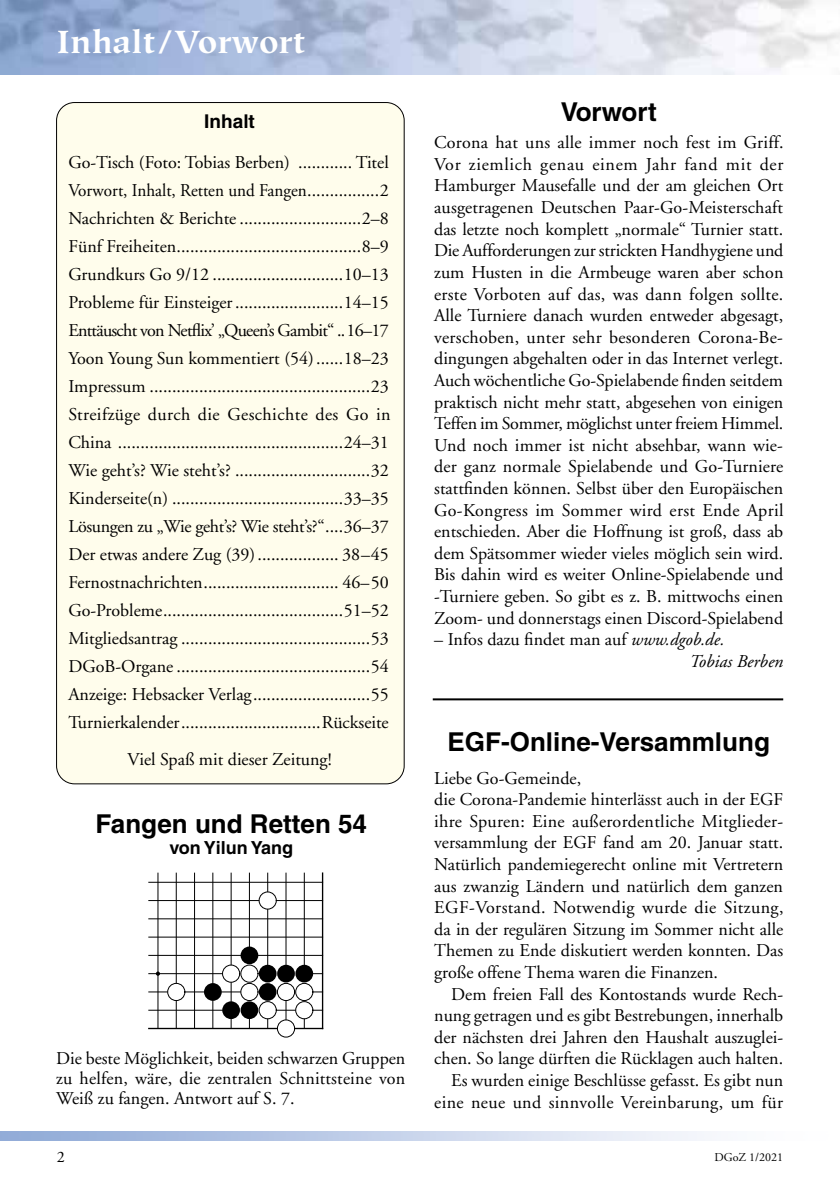
<style>
.page{position:relative;width:840px;height:1191px;background:#fff}
.page>*{position:absolute;margin:0;border:0;box-sizing:border-box;transform-origin:0 0}
.t1{font:700 32px "Hiroshige";letter-spacing:.02em;color:#fff}
.t2{font:700 26px "Helvetica";color:#000}
.t3{font:700 19px "Helvetica";color:#000}
.t4{font:18px/21.6px "Adobe Garamond";color:#000;text-align:justify}
.t5{font:italic 18px/21.6px "Adobe Garamond";color:#000}
.t6{font:700 18px "Helvetica";color:#000}
.t7{font:16px "Adobe Garamond";color:#000}
.t8{font:12px "Adobe Garamond";color:#000}
.s1{font-style:normal}
</style>
<div class="page">
<div style="left:57px;top:103px;width:347px;height:681px;background:#fffdec;border-radius:18px"></div>
<hr style="left:432px;top:698px;width:350px;height:2px;background:#000">
<hr style="left:157px;top:873px;width:1px;height:155px;background:#000">
<hr style="left:176px;top:873px;width:1px;height:119px;background:#000">
<hr style="left:176px;top:992px;width:1px;height:36px;background:#000">
<hr style="left:194px;top:873px;width:1px;height:155px;background:#000">
<hr style="left:212px;top:873px;width:1px;height:119px;background:#000">
<hr style="left:212px;top:992px;width:1px;height:36px;background:#000">
<hr style="left:231px;top:873px;width:1px;height:100px;background:#000">
<hr style="left:231px;top:973px;width:1px;height:37px;background:#000">
<hr style="left:249px;top:873px;width:1px;height:82px;background:#000">
<svg style="left:267px;top:873px;width:1px;height:18px"></svg>
<hr style="left:267px;top:900px;width:1px;height:73px;background:#000">
<hr style="left:285px;top:873px;width:1px;height:100px;background:#000">
<hr style="left:285px;top:992px;width:1px;height:36px;background:#000">
<hr style="left:304px;top:873px;width:1px;height:100px;background:#000">
<hr style="left:322px;top:873px;width:1px;height:155px;background:#000">
<hr style="left:149px;top:882px;width:173px;height:1px;background:#000">
<hr style="left:149px;top:900px;width:118px;height:1px;background:#000">
<hr style="left:267px;top:900px;width:55px;height:1px;background:#000">
<hr style="left:149px;top:918px;width:173px;height:1px;background:#000">
<hr style="left:149px;top:936px;width:173px;height:1px;background:#000">
<hr style="left:149px;top:955px;width:100px;height:1px;background:#000">
<hr style="left:249px;top:955px;width:73px;height:1px;background:#000">
<hr style="left:149px;top:973px;width:82px;height:1px;background:#000">
<svg style="left:149px;top:991px;width:18px;height:1px"></svg>
<hr style="left:176px;top:991px;width:37px;height:1px;background:#000">
<hr style="left:213px;top:991px;width:36px;height:1px;background:#000">
<hr style="left:149px;top:1010px;width:82px;height:1px;background:#000">
<hr style="left:267px;top:1010px;width:37px;height:1px;background:#000">
<svg style="left:304px;top:1010px;width:18px;height:17px"></svg>
<hr style="left:149px;top:1027px;width:137px;height:2px;background:#000">
<hr style="left:286px;top:1027px;width:36px;height:2px;background:#000">
<div style="left:259px;top:891px;width:17px;height:18px;background:#fff;border:1px solid #000;border-radius:50%"></div>
<div style="left:240px;top:946px;width:18px;height:18px;background:#000;border-radius:50%"></div>
<div style="left:222px;top:964px;width:18px;height:18px;background:#fff;border:1px solid #000;border-radius:50%"></div>
<div style="left:240px;top:964px;width:18px;height:18px;background:#fff;border:1px solid #000;border-radius:50%"></div>
<div style="left:259px;top:964px;width:17px;height:18px;background:#000;border-radius:50%"></div>
<div style="left:277px;top:964px;width:18px;height:18px;background:#000;border-radius:50%"></div>
<div style="left:295px;top:964px;width:18px;height:18px;background:#000;border-radius:50%"></div>
<div style="left:167px;top:983px;width:18px;height:17px;background:#fff;border:1px solid #000;border-radius:50%"></div>
<div style="left:204px;top:983px;width:17px;height:17px;background:#000;border-radius:50%"></div>
<div style="left:240px;top:983px;width:18px;height:17px;background:#fff;border:1px solid #000;border-radius:50%"></div>
<div style="left:259px;top:983px;width:17px;height:17px;background:#000;border-radius:50%"></div>
<div style="left:277px;top:983px;width:18px;height:17px;background:#fff;border:1px solid #000;border-radius:50%"></div>
<div style="left:295px;top:983px;width:18px;height:17px;background:#fff;border:1px solid #000;border-radius:50%"></div>
<div style="left:222px;top:1001px;width:18px;height:18px;background:#000;border-radius:50%"></div>
<div style="left:240px;top:1001px;width:18px;height:18px;background:#000;border-radius:50%"></div>
<div style="left:259px;top:1001px;width:17px;height:18px;background:#fff;border:1px solid #000;border-radius:50%"></div>
<div style="left:295px;top:1001px;width:18px;height:18px;background:#fff;border:1px solid #000;border-radius:50%"></div>
<div style="left:277px;top:1019px;width:18px;height:18px;background:#fff;border:1px solid #000;border-radius:50%"></div>
<h1 class="t1" style="left:57px;top:23px;width:249px">Inhalt / Vorwort</h1>
<p class="t3" style="left:204px;top:110px;width:52px">Inhalt</p>
<p class="t4" style="left:68px;top:148px;width:324px;line-height:28px">Go-Tisch (Foto: Tobias Berben) ............ Titel Vorwort, Inhalt, Retten und Fangen................2<br>Nachrichten &amp; Berichte ...........................2–8<br>Fünf Freiheiten.........................................8–9<br>Grundkurs Go 9/12 .............................10–13<br>Probleme für Einsteiger........................14–15<br>Enttäuscht von Netflix’ „Queen’s Gambit“ ..16–17<br>Yoon Young Sun kommentiert (54)......18–23<br>Impressum .................................................23<br>Streifzüge durch die Geschichte des Go in China ..................................................24–31<br>Wie geht’s? Wie steht’s? ..............................32<br>Kinderseite(n) ......................................33–35<br>Lösungen zu „Wie geht’s? Wie steht’s?“....36–37<br>Der etwas andere Zug (39).................. 38–45<br>Fernostnachrichten.............................. 46–50<br>Go-Probleme........................................51–52<br>Mitgliedsantrag ..........................................53<br>DGoB-Organe ...........................................54<br>Anzeige: Hebsacker Verlag..........................55<br>Turnierkalender...............................Rückseite</p>
<p class="t4" style="left:127px;top:749px;width:205px">Viel Spaß mit dieser Zeitung!</p>
<h2 class="t2" style="left:95px;top:807px;width:273px">Fangen und Retten 54</h2>
<p class="t6" style="left:169px;top:836px;width:125px">von Yilun Yang</p>
<p class="t4" style="left:56px;top:1048px;width:350px;line-height:20px">Die beste Möglichkeit, beiden schwarzen Gruppen zu helfen, wäre, die zentralen Schnittsteine von Weiß zu fangen. Antwort auf S. 7.</p>
<h2 class="t2" style="left:560px;top:96px;width:97px">Vorwort</h2>
<p class="t4" style="left:434px;top:132px;width:350px">Corona hat uns alle immer noch fest im Griff.<br>Vor ziemlich genau einem Jahr fand mit der Hamburger Mausefalle und der am gleichen Ort ausgetragenen Deutschen Paar-Go-Meisterschaft das letzte noch komplett „normale“ Turnier statt.<br>Die Aufforderungen zur strickten Handhygiene und zum Husten in die Armbeuge waren aber schon erste Vorboten auf das, was dann folgen sollte.<br>Alle Turniere danach wurden entweder abgesagt, verschoben, unter sehr besonderen Corona-Be&shy;dingungen abgehalten oder in das Internet verlegt.<br>Auch wöchentliche Go-Spielabende finden seitdem praktisch nicht mehr statt, abgesehen von einigen Teffen im Sommer, möglichst unter freiem Himmel.<br>Und noch immer ist nicht absehbar, wann wie&shy;der ganz normale Spielabende und Go-Turniere stattfinden können. Selbst über den Europäischen Go-Kongress im Sommer wird erst Ende April entschieden. Aber die Hoffnung ist groß, dass ab dem Spätsommer wieder vieles möglich sein wird.<br>Bis dahin wird es weiter Online-Spielabende und -Turniere geben. So gibt es z. B. mittwochs einen Zoom- und donnerstags einen Discord-Spielabend</p>
<p class="t5" style="left:689px;top:629px;width:95px;text-indent:-255px"><span class="s1">– Infos dazu findet man auf</span> www.dgob.de.<br>Tobias Berben</p>
<h2 class="t2" style="left:447px;top:725px;width:323px">EGF-Online-Versammlung</h2>
<p class="t4" style="left:434px;top:767px;width:350px;text-align:left">Liebe Go-Gemeinde,<br>die Corona-Pandemie hinterlässt auch in der EGF ihre Spuren: Eine außerordentliche Mitglieder&shy;versammlung der EGF fand am 20. Januar statt.<br>Natürlich pandemiegerecht online mit Vertretern aus zwanzig Ländern und natürlich dem ganzen EGF-Vorstand. Notwendig wurde die Sitzung, da in der regulären Sitzung im Sommer nicht alle Themen zu Ende diskutiert werden konnten. Das große offene Thema waren die Finanzen.</p>
<p class="t4" style="left:434px;top:983px;width:350px;text-align:right">Dem freien Fall des Kontostands wurde Rech&shy;nung getragen und es gibt Bestrebungen, innerhalb der nächsten drei Jahren den Haushalt auszuglei&shy;chen. So lange dürften die Rücklagen auch halten.<br>Es wurden einige Beschlüsse gefasst. Es gibt nun eine neue und sinnvolle Vereinbarung, um für</p>
<p class="t7" style="left:57px;top:1148px;width:9px">2</p>
<p class="t8" style="left:714px;top:1151px;width:70px">DGoZ 1/2021</p>
</div>
